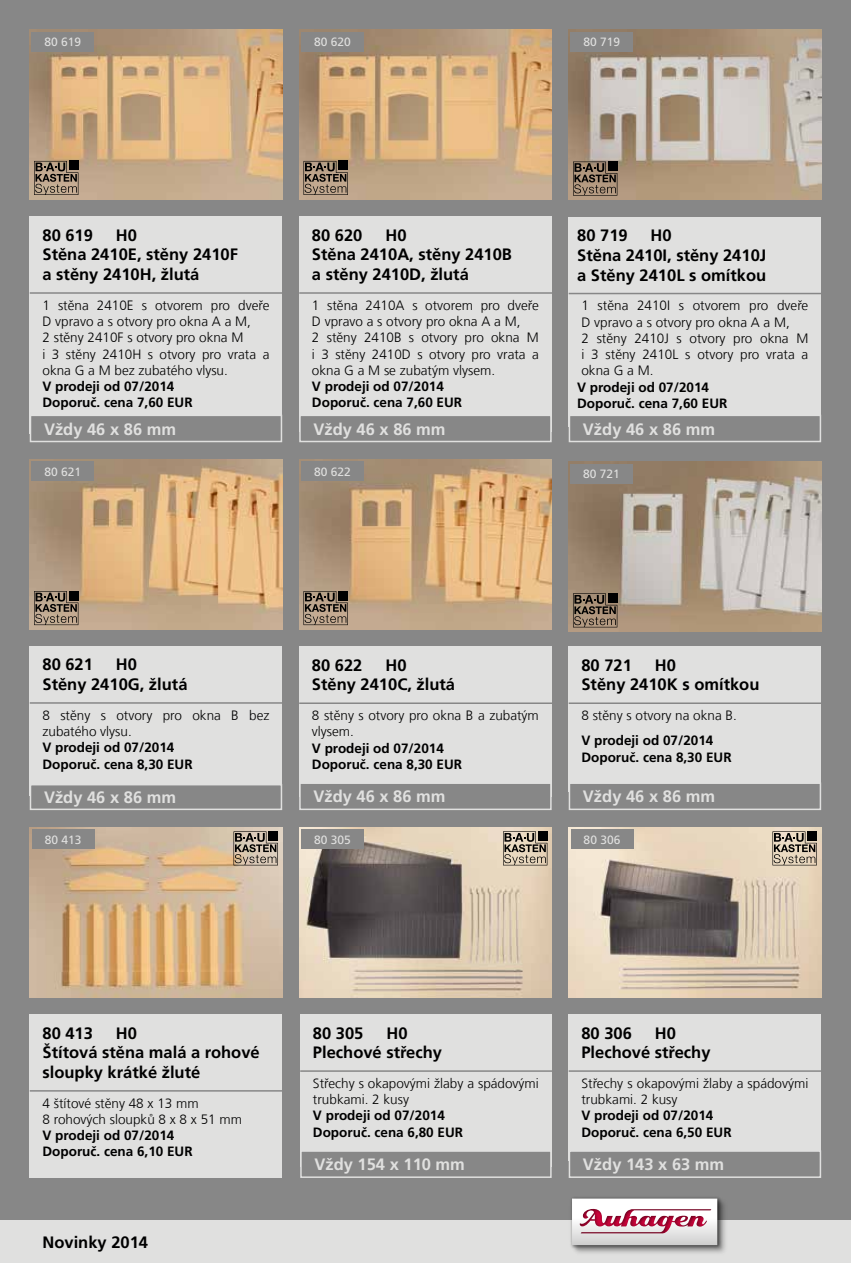
<style>
.page{position:relative;width:851px;height:1263px;background:#fff}
.page>*{position:absolute;margin:0;border:0;box-sizing:border-box;transform-origin:0 0}
.t1{font:700 16.5px/19.8px "Frutiger LT Com";color:#000}
.t2{font:700 16.5px "Frutiger LT Com";color:#e0e0df}
.t3{font:300 13.5px/16.2px "Frutiger LT Com";color:#000}
.t4{font:700 13.5px/16.2px "Frutiger LT Com";color:#000}
.t5{font:12px "Frutiger LT Com";color:#e0e0df}
</style>
<div class="page">
<div style="left:0;top:0;width:850px;height:1263px;background:#878787"></div>
<div style="left:0;top:1220px;width:850px;height:43px;background:#e0e0df"></div>
<div style="left:571px;top:1197px;width:158px;height:60px;background:#000;opacity:.37"></div>
<img style="left:570px;top:1197px;width:153px;height:54px">
<svg style="left:572px;top:1198px;width:145px;height:47px"></svg>
<img style="left:30px;top:30px;width:252px;height:170px">
<div style="left:32px;top:32px;width:62px;height:20px;background:#878787"></div>
<svg style="left:34px;top:161px;width:44px;height:34px"></svg>
<img style="left:299px;top:30px;width:252px;height:170px">
<div style="left:301px;top:32px;width:62px;height:20px;background:#878787"></div>
<svg style="left:303px;top:161px;width:45px;height:34px;background:#796959"></svg>
<img style="left:568px;top:462px;width:253px;height:170px">
<div style="left:570px;top:464px;width:62px;height:20px;background:#878787"></div>
<svg style="left:573px;top:593px;width:44px;height:34px"></svg>
<img style="left:568px;top:30px;width:253px;height:170px">
<div style="left:570px;top:32px;width:63px;height:20px;background:#878787"></div>
<svg style="left:573px;top:162px;width:44px;height:34px"></svg>
<img style="left:299px;top:459px;width:252px;height:170px">
<div style="left:301px;top:461px;width:62px;height:20px;background:#878787"></div>
<svg style="left:303px;top:591px;width:45px;height:34px;background:#796a5a"></svg>
<img style="left:30px;top:827px;width:252px;height:170px">
<div style="left:32px;top:829px;width:62px;height:20px;background:#878787"></div>
<svg style="left:233px;top:831px;width:45px;height:34px;background:#8d8174"></svg>
<img style="left:30px;top:459px;width:252px;height:170px">
<div style="left:32px;top:461px;width:62px;height:20px;background:#878787"></div>
<svg style="left:34px;top:591px;width:44px;height:34px"></svg>
<img style="left:299px;top:827px;width:252px;height:170px">
<div style="left:301px;top:829px;width:62px;height:20px;background:#878787"></div>
<svg style="left:503px;top:831px;width:44px;height:34px"></svg>
<img style="left:568px;top:827px;width:253px;height:170px">
<div style="left:570px;top:829px;width:63px;height:20px;background:#878787"></div>
<svg style="left:772px;top:831px;width:44px;height:34px"></svg>
<div style="left:30px;top:216px;width:252px;height:218px;background:#e0e0df"></div>
<hr style="left:30px;top:292px;width:266px;height:2px;background:#878787">
<div style="left:30px;top:415px;width:251px;height:26px;background:#878787"></div>
<div style="left:30px;top:415px;width:252px;height:27px;border:2px solid #e0e0df"></div>
<div style="left:299px;top:216px;width:252px;height:216px;background:#e0e0df"></div>
<hr style="left:299px;top:292px;width:266px;height:2px;background:#878787">
<div style="left:300px;top:415px;width:251px;height:26px;background:#878787"></div>
<div style="left:299px;top:415px;width:252px;height:27px;border:2px solid #e0e0df"></div>
<div style="left:30px;top:646px;width:252px;height:149px;background:#e0e0df"></div>
<hr style="left:30px;top:702px;width:266px;height:2px;background:#878787">
<div style="left:30px;top:785px;width:251px;height:24px;background:#878787"></div>
<div style="left:30px;top:784px;width:252px;height:26px;border:2px solid #e0e0df"></div>
<div style="left:299px;top:646px;width:252px;height:150px;background:#e0e0df"></div>
<hr style="left:299px;top:702px;width:266px;height:2px;background:#878787">
<div style="left:300px;top:783px;width:251px;height:26px;background:#878787"></div>
<div style="left:299px;top:782px;width:252px;height:28px;border:2px solid #e0e0df"></div>
<div style="left:568px;top:646px;width:253px;height:146px;background:#e0e0df"></div>
<hr style="left:568px;top:702px;width:267px;height:2px;background:#878787">
<div style="left:569px;top:783px;width:251px;height:26px;background:#878787"></div>
<div style="left:568px;top:782px;width:253px;height:28px;border:2px solid #e0e0df"></div>
<div style="left:568px;top:217px;width:253px;height:210px;background:#e0e0df"></div>
<hr style="left:568px;top:293px;width:267px;height:1px;background:#878787">
<div style="left:569px;top:415px;width:251px;height:26px;background:#878787"></div>
<div style="left:568px;top:415px;width:253px;height:27px;border:2px solid #e0e0df"></div>
<div style="left:30px;top:1014px;width:252px;height:164px;background:#e0e0df"></div>
<hr style="left:30px;top:1090px;width:266px;height:1px;background:#878787">
<div style="left:300px;top:1014px;width:251px;height:152px;background:#e0e0df"></div>
<hr style="left:300px;top:1070px;width:266px;height:2px;background:#878787">
<div style="left:301px;top:1151px;width:250px;height:26px;background:#878787"></div>
<div style="left:300px;top:1150px;width:251px;height:28px;border:2px solid #e0e0df"></div>
<div style="left:568px;top:1014px;width:253px;height:146px;background:#e0e0df"></div>
<hr style="left:568px;top:1070px;width:267px;height:2px;background:#878787">
<div style="left:569px;top:1151px;width:251px;height:26px;background:#878787"></div>
<div style="left:568px;top:1150px;width:253px;height:28px;border:2px solid #e0e0df"></div>
<p class="t5" style="left:45px;top:35px;width:38px">80 619</p>
<p class="t5" style="left:314px;top:35px;width:38px">80 620</p>
<p class="t5" style="left:583px;top:35px;width:38px">80 719</p>
<p class="t1" style="left:42px;top:225px;width:197px;text-indent:73px">H0<br>Stěna 2410E, stěny 2410F a stěny 2410H, žlutá</p>
<p class="t3" style="left:42px;top:297px;width:228px">1 stěna 2410E s otvorem pro dveře<br>D vpravo a s otvory pro okna A a M,<br>2 stěny 2410F s otvory pro okna M<br>i 3 stěny 2410H s otvory pro vrata a okna G a M bez zubatého vlysu.</p>
<p class="t4" style="left:42px;top:378px;width:152px">V prodeji od 07/2014<br>Doporuč. cena 7,60 EUR</p>
<p class="t2" style="left:44px;top:419px;width:134px">Vždy 46 x 86 mm</p>
<p class="t1" style="left:42px;top:225px;width:52px">80 619</p>
<p class="t1" style="left:312px;top:225px;width:201px;text-indent:73px">H0<br>Stěna 2410A, stěny 2410B a stěny 2410D, žlutá</p>
<p class="t3" style="left:312px;top:297px;width:228px">1 stěna 2410A s otvorem pro dveře<br>D vpravo a s otvory pro okna A a M,<br>2 stěny 2410B s otvory pro okna M i 3 stěny 2410D s otvory pro vrata a okna G a M se zubatým vlysem.</p>
<p class="t4" style="left:312px;top:378px;width:152px">V prodeji od 07/2014<br>Doporuč. cena 7,60 EUR</p>
<p class="t2" style="left:313px;top:419px;width:134px">Vždy 46 x 86 mm</p>
<p class="t1" style="left:312px;top:225px;width:52px">80 620</p>
<p class="t1" style="left:577px;top:226px;width:190px;text-indent:73px">H0<br>Stěna 2410I, stěny 2410J a Stěny 2410L s omítkou</p>
<p class="t3" style="left:581px;top:298px;width:228px">1 stěna 2410I s otvorem pro dveře<br>D vpravo a s otvory pro okna A a M,<br>2 stěny 2410J s otvory pro okna M i 3 stěny 2410L s otvory pro vrata a okna G a M.</p>
<p class="t4" style="left:577px;top:379px;width:152px">V prodeji od 07/2014<br>Doporuč. cena 7,60 EUR</p>
<p class="t2" style="left:583px;top:419px;width:134px">Vždy 46 x 86 mm</p>
<p class="t1" style="left:577px;top:226px;width:52px">80 719</p>
<p class="t5" style="left:45px;top:465px;width:38px">80 621</p>
<p class="t5" style="left:314px;top:465px;width:38px">80 622</p>
<p class="t5" style="left:583px;top:467px;width:38px">80 721</p>
<p class="t1" style="left:42px;top:655px;width:146px;text-indent:73px">H0<br>Stěny 2410G, žlutá</p>
<p class="t3" style="left:42px;top:707px;width:228px">8 stěny s otvory pro okna B bez zubatého vlysu.</p>
<p class="t4" style="left:42px;top:740px;width:152px">V prodeji od 07/2014<br>Doporuč. cena 8,30 EUR</p>
<p class="t2" style="left:44px;top:788px;width:134px">Vždy 46 x 86 mm</p>
<p class="t1" style="left:42px;top:655px;width:52px">80 621</p>
<p class="t1" style="left:312px;top:655px;width:145px;text-indent:73px">H0<br>Stěny 2410C, žlutá</p>
<p class="t3" style="left:312px;top:707px;width:228px">8 stěny s otvory pro okna B a zubatým vlysem.</p>
<p class="t4" style="left:312px;top:740px;width:152px">V prodeji od 07/2014<br>Doporuč. cena 8,30 EUR</p>
<p class="t2" style="left:313px;top:787px;width:134px">Vždy 46 x 86 mm</p>
<p class="t1" style="left:312px;top:655px;width:52px">80 622</p>
<p class="t1" style="left:581px;top:655px;width:179px;text-indent:73px">H0<br>Stěny 2410K s omítkou</p>
<p class="t3" style="left:581px;top:707px;width:157px">8 stěny s otvory na okna B.</p>
<p class="t4" style="left:581px;top:733px;width:152px">V prodeji od 07/2014<br>Doporuč. cena 8,30 EUR</p>
<p class="t2" style="left:583px;top:787px;width:134px">Vždy 46 x 86 mm</p>
<p class="t1" style="left:581px;top:655px;width:52px">80 721</p>
<p class="t5" style="left:45px;top:832px;width:38px">80 413</p>
<p class="t5" style="left:314px;top:832px;width:38px">80 305</p>
<p class="t5" style="left:583px;top:832px;width:38px">80 306</p>
<p class="t1" style="left:42px;top:1023px;width:219px;text-indent:73px">H0<br>Štítová stěna malá a rohové sloupky krátké žluté</p>
<p class="t3" style="left:42px;top:1095px;width:201px">4 štítové stěny 48 x 13 mm<br>8 rohových sloupků 8 x 8 x 51 mm</p>
<p class="t4" style="left:42px;top:1127px;width:152px">V prodeji od 07/2014<br>Doporuč. cena 6,10 EUR</p>
<p class="t1" style="left:42px;top:1023px;width:52px">80 413</p>
<p class="t1" style="left:43px;top:1232px;width:107px">Novinky 2014</p>
<p class="t1" style="left:313px;top:1023px;width:130px;text-indent:73px">H0<br>Plechové střechy</p>
<p class="t3" style="left:313px;top:1075px;width:227px">Střechy s okapovými žlaby a spádovými trubkami. 2 kusy</p>
<p class="t4" style="left:313px;top:1108px;width:152px">V prodeji od 07/2014<br>Doporuč. cena 6,80 EUR</p>
<p class="t2" style="left:314px;top:1155px;width:152px">Vždy 154 x 110 mm</p>
<p class="t1" style="left:313px;top:1023px;width:52px">80 305</p>
<p class="t1" style="left:581px;top:1023px;width:130px;text-indent:73px">H0<br>Plechové střechy</p>
<p class="t3" style="left:581px;top:1075px;width:228px">Střechy s okapovými žlaby a spádovými trubkami. 2 kusy</p>
<p class="t4" style="left:581px;top:1108px;width:152px">V prodeji od 07/2014<br>Doporuč. cena 6,50 EUR</p>
<p class="t2" style="left:583px;top:1155px;width:143px">Vždy 143 x 63 mm</p>
<p class="t1" style="left:581px;top:1023px;width:52px">80 306</p>
</div>
